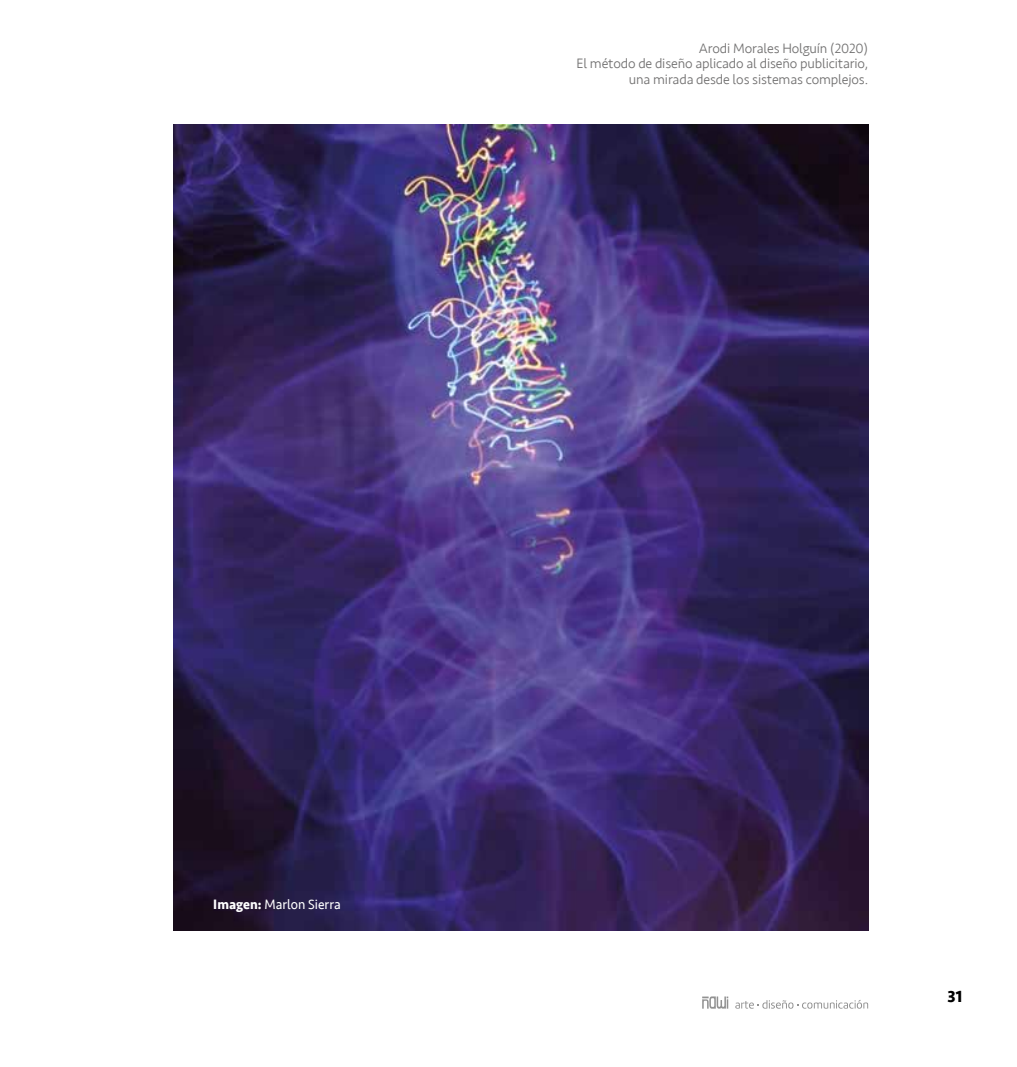
<style>
.page{position:relative;width:1017px;height:1067px;background:#fff}
.page>*{position:absolute;margin:0;border:0;box-sizing:border-box;transform-origin:0 0}
.t1{font:700 16.62px "Seravek";color:#000}
.t2{font:300 14px/15.8px "Seravek";letter-spacing:-.01em;color:#706f6f;text-align:right}
.t3{font:14px "Seravek";color:#fff;scale:.95 1}
.s1{font-weight:700}
</style>
<div class="page">
<svg style="left:702px;top:996px;width:26px;height:12px"></svg>
<svg style="left:735px;top:1000px;width:133px;height:8px"></svg>
<img style="left:174px;top:124px;width:694px;height:806px">
<p class="t2" style="left:577px;top:40px;width:293px">Arodi Morales Holguín (2020)<br>El método de diseño aplicado al diseño publicitario, una mirada desde los sistemas complejos.</p>
<p class="t3" style="left:213px;top:893px;width:136px"><span class="s1">Imagen:</span> Marlon Sierra</p>
<p class="t1" style="left:947px;top:983px;width:17px">31</p>
</div>
